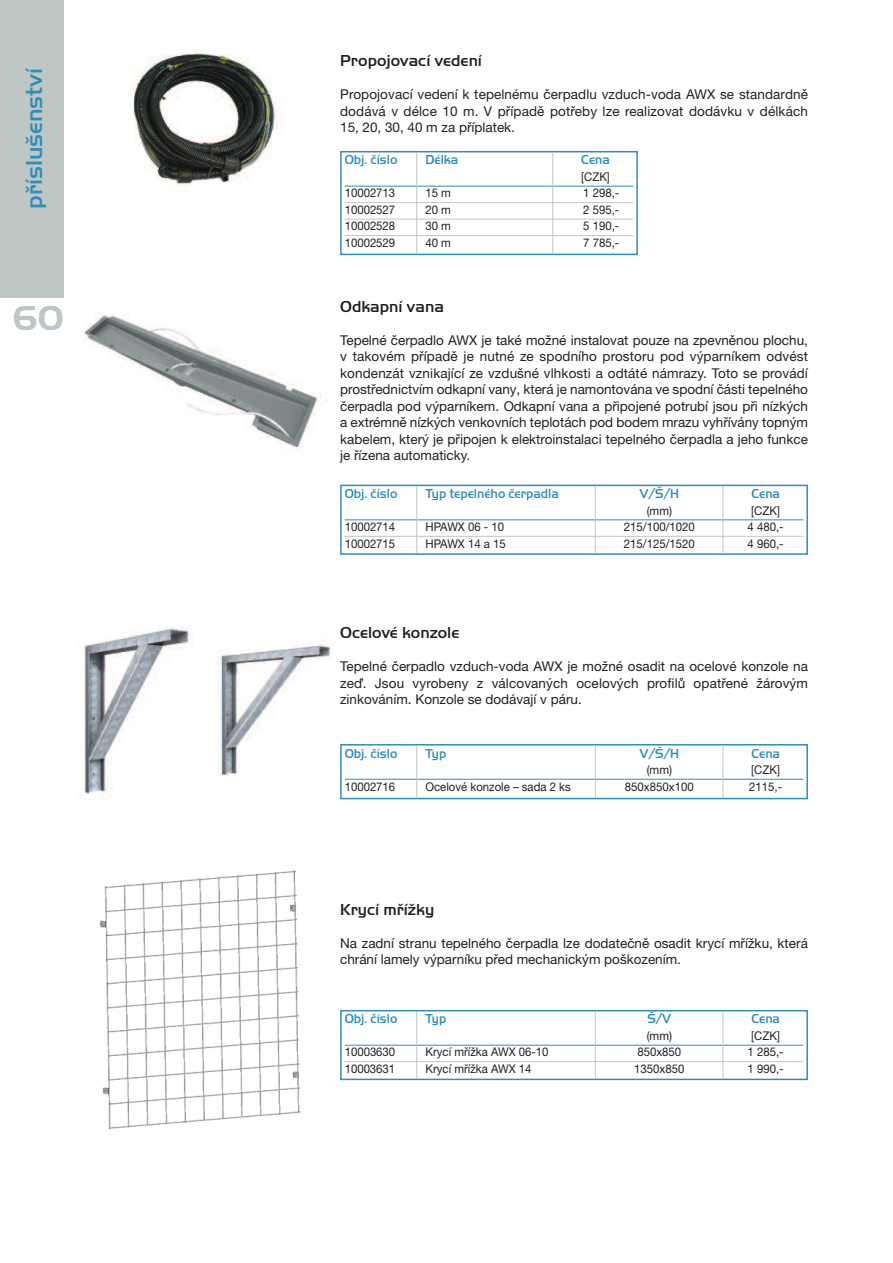
<style>
.page{position:relative;width:893px;height:1263px;background:#fff}
.page>*{position:absolute;margin:0;border:0;box-sizing:border-box;transform-origin:0 0}
.t1{font:700 36px "Handel Got DCE";color:#bec7c4}
.t2{font:500 24px "Handel Got DCE";color:#308db7}
.t3{font:500 16.5px "Handel Got DCE";color:#231f20}
.t4{font:13.5px/16.5px "Helvetica Neue CE";color:#231f20;text-align:justify}
.t5{font:500 13.5px "Handel Got DCE";color:#308db7;scale:.95 1}
.t6{font:12px "Helvetica Neue CE";color:#231f20;scale:.95 1}
</style>
<div class="page">
<div style="left:0;top:0;width:64px;height:298px;background:#bec7c4"></div>
<div style="left:340px;top:485px;width:468px;height:70px;border:2px solid #308db7"></div>
<hr style="left:345px;top:519px;width:458px;height:1px;background:#308db7">
<hr style="left:345px;top:536px;width:458px;height:1px;background:#bec7c4">
<hr style="left:416px;top:486px;width:1px;height:67px;background:#bec7c4">
<hr style="left:722px;top:486px;width:1px;height:67px;background:#bec7c4">
<hr style="left:595px;top:486px;width:1px;height:67px;background:#bec7c4">
<img style="left:83px;top:313px;width:243px;height:137px">
<div style="left:340px;top:744px;width:468px;height:55px;border:2px solid #308db7"></div>
<hr style="left:345px;top:779px;width:458px;height:1px;background:#308db7">
<hr style="left:416px;top:746px;width:1px;height:52px;background:#bec7c4">
<hr style="left:722px;top:745px;width:1px;height:53px;background:#bec7c4">
<hr style="left:595px;top:745px;width:1px;height:53px;background:#bec7c4">
<img style="left:78px;top:628px;width:253px;height:168px">
<div style="left:340px;top:151px;width:298px;height:104px;border:2px solid #308db7"></div>
<hr style="left:345px;top:186px;width:288px;height:1px;background:#308db7">
<hr style="left:345px;top:202px;width:288px;height:1px;background:#bec7c4">
<hr style="left:345px;top:219px;width:288px;height:1px;background:#bec7c4">
<hr style="left:345px;top:235px;width:288px;height:1px;background:#bec7c4">
<hr style="left:416px;top:153px;width:1px;height:100px;background:#bec7c4">
<hr style="left:552px;top:152px;width:1px;height:101px;background:#bec7c4">
<img style="left:133px;top:52px;width:145px;height:135px">
<img style="left:99px;top:870px;width:202px;height:259px">
<div style="left:340px;top:1010px;width:468px;height:70px;border:2px solid #308db7"></div>
<hr style="left:345px;top:1045px;width:458px;height:1px;background:#308db7">
<hr style="left:345px;top:1061px;width:458px;height:1px;background:#bec7c4">
<hr style="left:416px;top:1012px;width:1px;height:67px;background:#bec7c4">
<hr style="left:722px;top:1011px;width:1px;height:68px;background:#bec7c4">
<hr style="left:595px;top:1011px;width:1px;height:67px;background:#bec7c4">
<h2 class="t2" style="left:20px;top:209px;width:143px;rotate:-90deg">příslušenství</h2>
<h1 class="t1" style="left:13px;top:297px;width:52px">60</h1>
<p class="t3" style="left:340px;top:51px;width:143px">Propojovací vedení</p>
<p class="t4" style="left:340px;top:88px;width:469px">Propojovací vedení k tepelnému čerpadlu vzduch-voda AWX se standardně dodává v délce 10 m. V případě potřeby lze realizovat dodávku v délkách 15, 20, 30, 40 m za příplatek.</p>
<p class="t5" style="left:345px;top:152px;width:57px">Obj. číslo</p>
<p class="t5" style="left:425px;top:152px;width:36px">Délka</p>
<p class="t5" style="left:581px;top:152px;width:32px">Cena</p>
<p class="t6" style="left:581px;top:172px;width:32px">[CZK]</p>
<p class="t6" style="left:345px;top:189px;width:55px">10002713</p>
<p class="t6" style="left:425px;top:189px;width:28px">15 m</p>
<p class="t6" style="left:583px;top:189px;width:39px">1 298,-</p>
<p class="t6" style="left:345px;top:205px;width:55px">10002527</p>
<p class="t6" style="left:425px;top:205px;width:28px">20 m</p>
<p class="t6" style="left:583px;top:205px;width:39px">2 595,-</p>
<p class="t6" style="left:345px;top:222px;width:55px">10002528</p>
<p class="t6" style="left:425px;top:222px;width:28px">30 m</p>
<p class="t6" style="left:583px;top:222px;width:39px">5 190,-</p>
<p class="t6" style="left:345px;top:238px;width:55px">10002529</p>
<p class="t6" style="left:425px;top:238px;width:28px">40 m</p>
<p class="t6" style="left:583px;top:238px;width:39px">7 785,-</p>
<p class="t3" style="left:340px;top:296px;width:105px">Odkapní vana</p>
<p class="t4" style="left:340px;top:333px;width:469px">Tepelné čerpadlo AWX je také možné instalovat pouze na zpevněnou plochu, v takovém případě je nutné ze spodního prostoru pod výparníkem odvést kondenzát vznikající ze vzdušné vlhkosti a odtáté námrazy. Toto se provádí prostřednictvím odkapní vany, která je namontována ve spodní části tepelného čerpadla pod výparníkem. Odkapní vana a připojené potrubí jsou při nízkých a extrémně nízkých venkovních teplotách pod bodem mrazu vyhřívány topným kabelem, který je připojen k elektroinstalaci tepelného čerpadla a jeho funkce je řízena automaticky.</p>
<p class="t5" style="left:345px;top:486px;width:57px">Obj. číslo</p>
<p class="t5" style="left:425px;top:486px;width:142px">Typ tepelného čerpadla</p>
<p class="t5" style="left:640px;top:486px;width:43px">V/Š/H</p>
<p class="t5" style="left:751px;top:486px;width:32px">Cena</p>
<p class="t6" style="left:647px;top:506px;width:28px">(mm)</p>
<p class="t6" style="left:751px;top:506px;width:32px">[CZK]</p>
<p class="t6" style="left:345px;top:523px;width:55px">10002714</p>
<p class="t6" style="left:425px;top:523px;width:84px">HPAWX 06 - 10</p>
<p class="t6" style="left:624px;top:523px;width:76px">215/100/1020</p>
<p class="t6" style="left:748px;top:523px;width:39px">4 480,-</p>
<p class="t6" style="left:345px;top:539px;width:55px">10002715</p>
<p class="t6" style="left:425px;top:539px;width:86px">HPAWX 14 a 15</p>
<p class="t6" style="left:624px;top:539px;width:76px">215/125/1520</p>
<p class="t6" style="left:748px;top:539px;width:39px">4 960,-</p>
<p class="t3" style="left:340px;top:623px;width:121px">Ocelové konzole</p>
<p class="t4" style="left:340px;top:660px;width:469px">Tepelné čerpadlo vzduch-voda AWX je možné osadit na ocelové konzole na zeď. Jsou vyrobeny z válcovaných ocelových profilů opatřené žárovým zinkováním. Konzole se dodávají v páru.</p>
<p class="t5" style="left:345px;top:745px;width:57px">Obj. číslo</p>
<p class="t5" style="left:425px;top:745px;width:23px">Typ</p>
<p class="t5" style="left:640px;top:745px;width:43px">V/Š/H</p>
<p class="t5" style="left:751px;top:745px;width:32px">Cena</p>
<p class="t6" style="left:647px;top:765px;width:28px">(mm)</p>
<p class="t6" style="left:751px;top:765px;width:32px">[CZK]</p>
<p class="t6" style="left:345px;top:782px;width:55px">10002716</p>
<p class="t6" style="left:425px;top:782px;width:154px">Ocelové konzole – sada 2 ks</p>
<p class="t6" style="left:625px;top:782px;width:74px">850x850x100</p>
<p class="t6" style="left:749px;top:782px;width:36px">2115,-</p>
<p class="t3" style="left:340px;top:899px;width:96px">Krycí mřížky</p>
<p class="t4" style="left:340px;top:936px;width:469px">Na zadní stranu tepelného čerpadla lze dodatečně osadit krycí mřížku, která chrání lamely výparníku před mechanickým poškozením.</p>
<p class="t5" style="left:345px;top:1011px;width:57px">Obj. číslo</p>
<p class="t5" style="left:425px;top:1011px;width:23px">Typ</p>
<p class="t5" style="left:647px;top:1011px;width:27px">Š/V</p>
<p class="t5" style="left:751px;top:1011px;width:32px">Cena</p>
<p class="t6" style="left:647px;top:1031px;width:28px">(mm)</p>
<p class="t6" style="left:751px;top:1031px;width:32px">[CZK]</p>
<p class="t6" style="left:345px;top:1048px;width:55px">10003630</p>
<p class="t6" style="left:425px;top:1048px;width:131px">Krycí mřížka AWX 06-10</p>
<p class="t6" style="left:637px;top:1048px;width:48px">850x850</p>
<p class="t6" style="left:748px;top:1048px;width:39px">1 285,-</p>
<p class="t6" style="left:345px;top:1064px;width:55px">10003631</p>
<p class="t6" style="left:425px;top:1064px;width:113px">Krycí mřížka AWX 14</p>
<p class="t6" style="left:634px;top:1064px;width:54px">1350x850</p>
<p class="t6" style="left:748px;top:1064px;width:39px">1 990,-</p>
</div>
